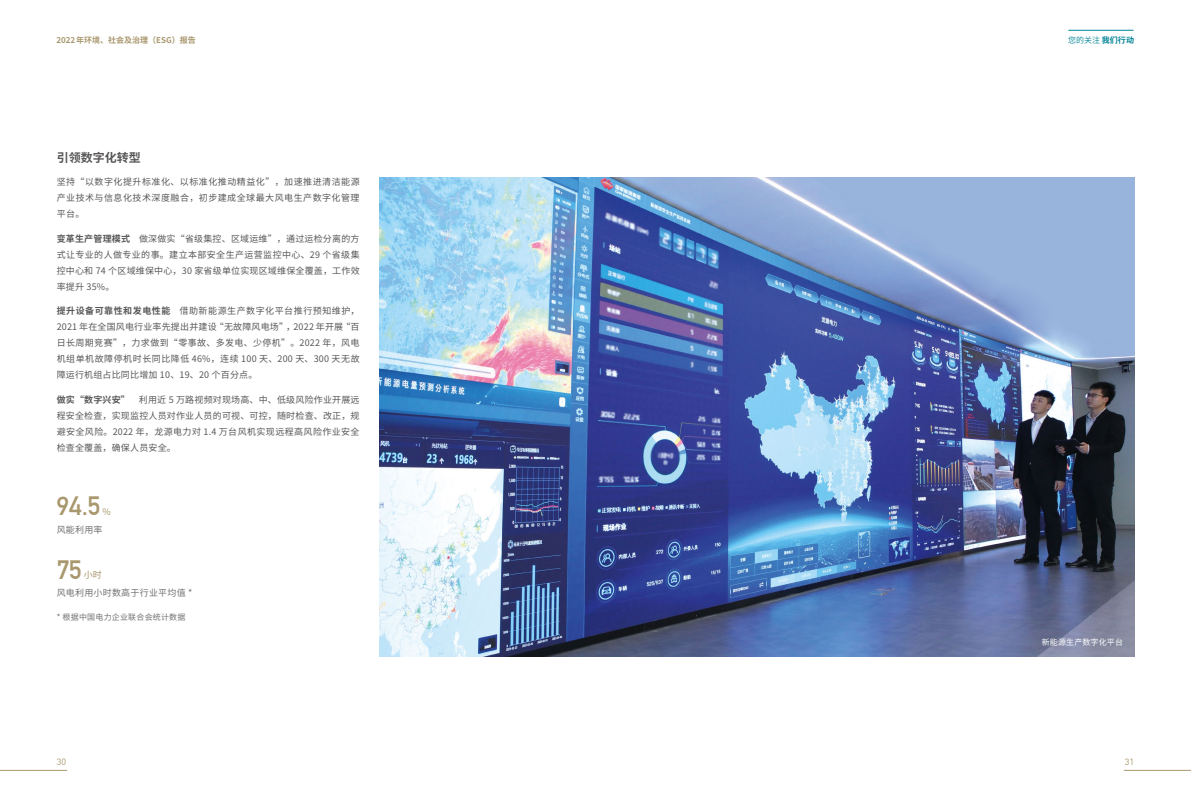
<style>
.page{position:relative;width:1191px;height:808px;background:#fff}
.page>*{position:absolute;margin:0;border:0;box-sizing:border-box;transform-origin:0 0}
.t1{font:700 26px "DIN Alternate";color:#a9976d}
.t2{font:700 12px "Source Han Sans CN";color:#595757}
.t3{font:9px/16px "Source Han Sans CN";letter-spacing:.045em;color:#595757;text-align:justify}
.t4{font:9px "Source Han Sans CN";letter-spacing:.025em;color:#727171}
.t5{font:9px "DIN";color:#a9976d}
.t6{font:9px "Source Han Sans CN";color:#a9976d}
.t7{font:700 8px "Source Han Sans CN";color:#a9976d}
.t8{font:8px "Source Han Sans CN";letter-spacing:.025em;color:#727171}
.t9{font:8px "Source Han Sans CN";letter-spacing:.02em;color:#fff}
.t10{font:8px "Source Han Sans CN";color:#008395}
.s1{font-weight:700}
</style>
<div class="page">
<hr style="left:1068px;top:30px;width:65px;height:1px;background:#008395">
<hr style="left:0;top:770px;width:67px;height:1px;background:#a9976d">
<hr style="left:1124px;top:770px;width:67px;height:1px;background:#a9976d">
<img style="left:380px;top:177px;width:754px;height:480px">
<p class="t7" style="left:56px;top:36px;width:141px">2022年环境、社会及治理（ESG）报告</p>
<p class="t10" style="left:1068px;top:36px;width:67px">您的关注 <span class="s1">我们行动</span></p>
<h2 class="t2" style="left:57px;top:150px;width:85px">引领数字化转型</h2>
<p class="t3" style="left:57px;top:174px;width:304px">坚持“以数字化提升标准化、以标准化推动精益化”，加速推进清洁能源产业技术与信息化技术深度融合，初步建成全球最大风电生产数字化管理平台。</p>
<p class="t3" style="left:57px;top:231px;width:304px"><span class="s1">变革生产管理模式</span> 做深做实“省级集控、区域运维”，通过运检分离的方式让专业的人做专业的事。建立本部安全生产运营监控中心、29 个省级集控中心和 74 个区域维保中心，30 家省级单位实现区域维保全覆盖，工作效率提升 35%。</p>
<p class="t3" style="left:57px;top:303px;width:304px"><span class="s1">提升设备可靠性和发电性能</span> 借助新能源生产数字化平台推行预知维护，2021 年在全国风电行业率先提出并建设“无故障风电场”，2022 年开展“百日长周期竞赛”，力求做到“零事故、多发电、少停机”。2022 年，风电机组单机故障停机时长同比降低 46%，连续 100 天、200 天、300 天无故障运行机组占比同比增加 10、19、20 个百分点。</p>
<p class="t3" style="left:57px;top:392px;width:304px"><span class="s1">做实“数字兴安”</span> 利用近 5 万路视频对现场高、中、低级风险作业开展远程安全检查，实现监控人员对作业人员的可视、可控，随时检查、改正，规避安全风险。2022 年，龙源电力对 1.4 万台风机实现远程高风险作业安全检查全覆盖，确保人员安全。</p>
<h1 class="t1" style="left:57px;top:486px;width:45px">94.5</h1>
<p class="t6" style="left:102px;top:506px;width:10px">%</p>
<p class="t4" style="left:57px;top:524px;width:47px">风能利用率</p>
<h1 class="t1" style="left:57px;top:550px;width:26px">75</h1>
<p class="t6" style="left:84px;top:569px;width:19px">小时</p>
<p class="t4" style="left:57px;top:588px;width:137px">风电利用小时数高于行业平均值 *</p>
<p class="t8" style="left:57px;top:612px;width:130px">* 根据中国电力企业联合会统计数据</p>
<p class="t9" style="left:1041px;top:637px;width:83px">新能源生产数字化平台</p>
<p class="t5" style="left:57px;top:756px;width:11px">30</p>
<p class="t5" style="left:1124px;top:756px;width:11px">31</p>
</div>
